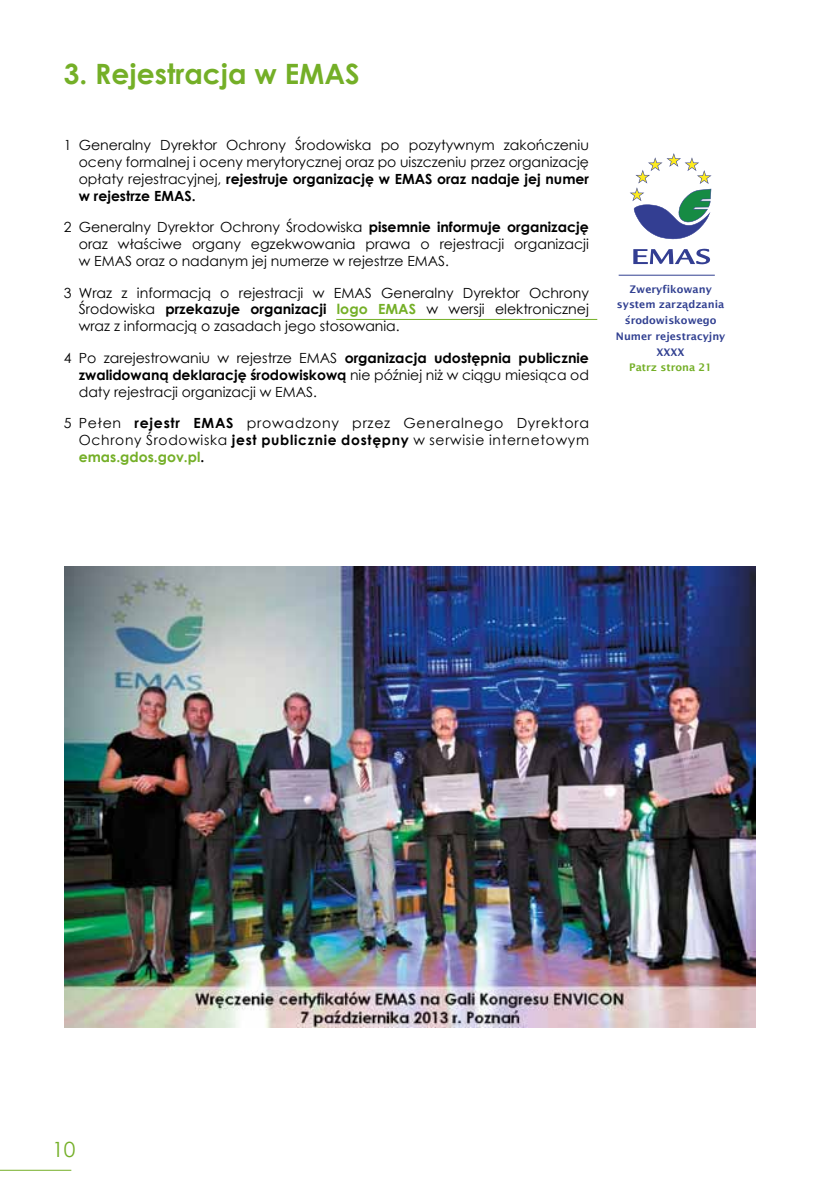
<style>
.page{position:relative;width:819px;height:1191px;background:#fff}
.page>*{position:absolute;margin:0;border:0;box-sizing:border-box;transform-origin:0 0}
.t1{font:700 28px "Century Gothic";color:#74af27}
.t2{font:21px "Century Gothic";color:#74af27}
.t3{font:14px/16.8px "Century Gothic";color:#000;text-align:justify}
.t4{font:600 10.5px/15.8px "Lucida Sans";color:#314091;text-align:center}
.t5{font:600 10.5px "Lucida Sans";color:#74af27}
.s1{font-weight:700}
.s2{font-weight:700;color:#74af27}
</style>
<div class="page">
<hr style="left:0;top:1169px;width:71px;height:1px;background:#74af27">
<hr style="left:336px;top:319px;width:261px;height:1px;background:#74af27">
<svg style="left:633px;top:249px;width:77px;height:15px"></svg>
<svg style="left:630px;top:153px;width:81px;height:86px"></svg>
<hr style="left:618px;top:275px;width:96px;height:1px;background:#314091">
<img style="left:64px;top:566px;width:692px;height:461px">
<h1 class="t1" style="left:64px;top:52px;width:297px">3. Rejestracja w EMAS</h1>
<p class="t3" style="left:79px;top:137px;width:511px;text-indent:-15px">1 Generalny Dyrektor Ochrony Środowiska po pozytywnym zakończeniu oceny formalnej i oceny merytorycznej oraz po uiszczeniu przez organizację opłaty rejestracyjnej, <span class="s1">rejestruje organizację w EMAS oraz nadaje jej numer w rejestrze EMAS.</span></p>
<p class="t3" style="left:79px;top:219px;width:511px;text-indent:-15px">2 Generalny Dyrektor Ochrony Środowiska <span class="s1">pisemnie informuje organizację </span>oraz właściwe organy egzekwowania prawa o rejestracji organizacji w EMAS oraz o nadanym jej numerze w rejestrze EMAS.</p>
<p class="t3" style="left:79px;top:284px;width:511px;text-indent:-15px">3 Wraz z informacją o rejestracji w EMAS Generalny Dyrektor Ochrony Środowiska <span class="s1">przekazuje organizacji</span> <span class="s2">logo EMAS</span> w wersji elektronicznej wraz z informacją o zasadach jego stosowania.</p>
<p class="t3" style="left:79px;top:349px;width:511px;text-indent:-15px">4 Po zarejestrowaniu w rejestrze EMAS <span class="s1">organizacja udostępnia publicznie zwalidowaną deklarację środowiskową</span> nie później niż w ciągu miesiąca od daty rejestracji organizacji w EMAS.</p>
<p class="t3" style="left:79px;top:414px;width:511px;text-indent:-15px">5 Pełen <span class="s1">rejestr EMAS</span> prowadzony przez Generalnego Dyrektora Ochrony Środowiska <span class="s1">jest publicznie dostępny</span> w serwisie internetowym <span class="s2">emas.gdos.gov.pl</span><span class="s1">.</span></p>
<p class="t4" style="left:616px;top:281px;width:111px">Zweryfikowany system zarzadzania srodowiskowego<br>Numer rejestracyjny<br>XXXX</p>
<p class="t5" style="left:629px;top:361px;width:84px">Patrz strona 21</p>
<h2 class="t2" style="left:52px;top:1134px;width:25px">10</h2>
</div>
